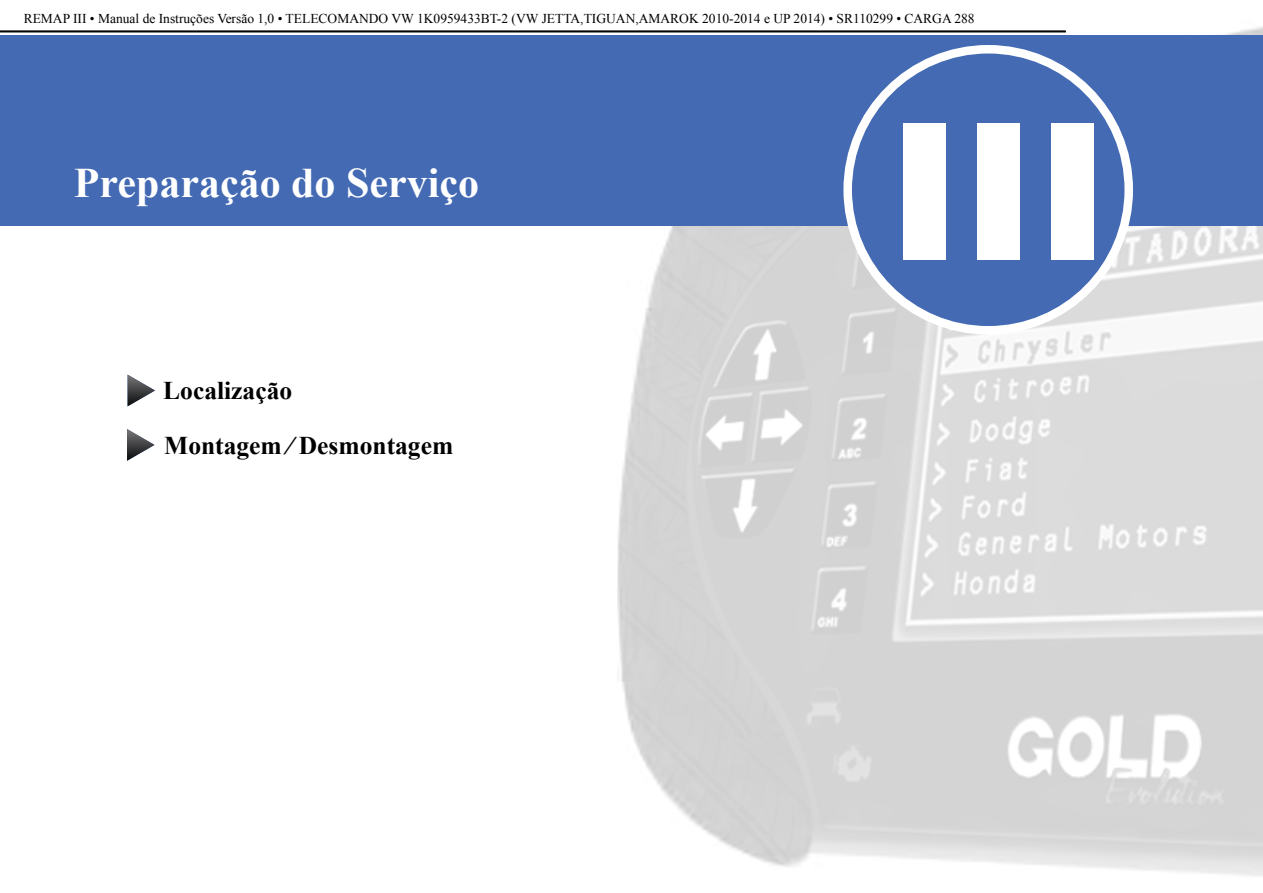
<style>
.page{position:relative;width:1263px;height:893px;background:#fff}
.page>*{position:absolute;margin:0;border:0;box-sizing:border-box;transform-origin:0 0}
.t1{font:900 190.5px "Arial";color:#fff}
.t2{font:700 42px "Times New Roman";color:#fff}
.t3{font:700 25.5px/54.4px "Times New Roman";color:#000}
.t4{font:13.5px "Times New Roman";color:#000}
</style>
<div class="page">
<hr style="left:0;top:31px;width:1066px;height:1px;background:#000">
<hr style="left:0;top:32px;width:1066px;height:1px;background:#000">
<img style="left:618px;top:26px;width:645px;height:850px">
<div style="left:0;top:36px;width:1263px;height:190px;background:#436ab3"></div>
<div style="left:848px;top:49px;width:281px;height:281px;background:#436ab3;border-radius:50%"></div>
<div style="left:843px;top:45px;width:290px;height:290px;border:9px solid #fff;border-radius:50%"></div>
<svg style="left:128px;top:375px;width:27px;height:31px"></svg>
<svg style="left:127px;top:429px;width:28px;height:32px"></svg>
<p class="t4" style="left:24px;top:9px;width:952px">REMAP III • Manual de Instruções Versão 1,0 • TELECOMANDO VW 1K0959433BT-2 (VW JETTA,TIGUAN,AMAROK 2010-2014 e UP 2014) • SR110299 • CARGA 288</p>
<h2 class="t2" style="left:74px;top:154px;width:407px">Preparação do Serviço</h2>
<h3 class="t3" style="left:163px;top:363px;width:291px">Localização<br>Montagem ⁄ Desmontagem</h3>
<h1 class="t1" style="left:888px;top:53px;width:224px">III</h1>
</div>
